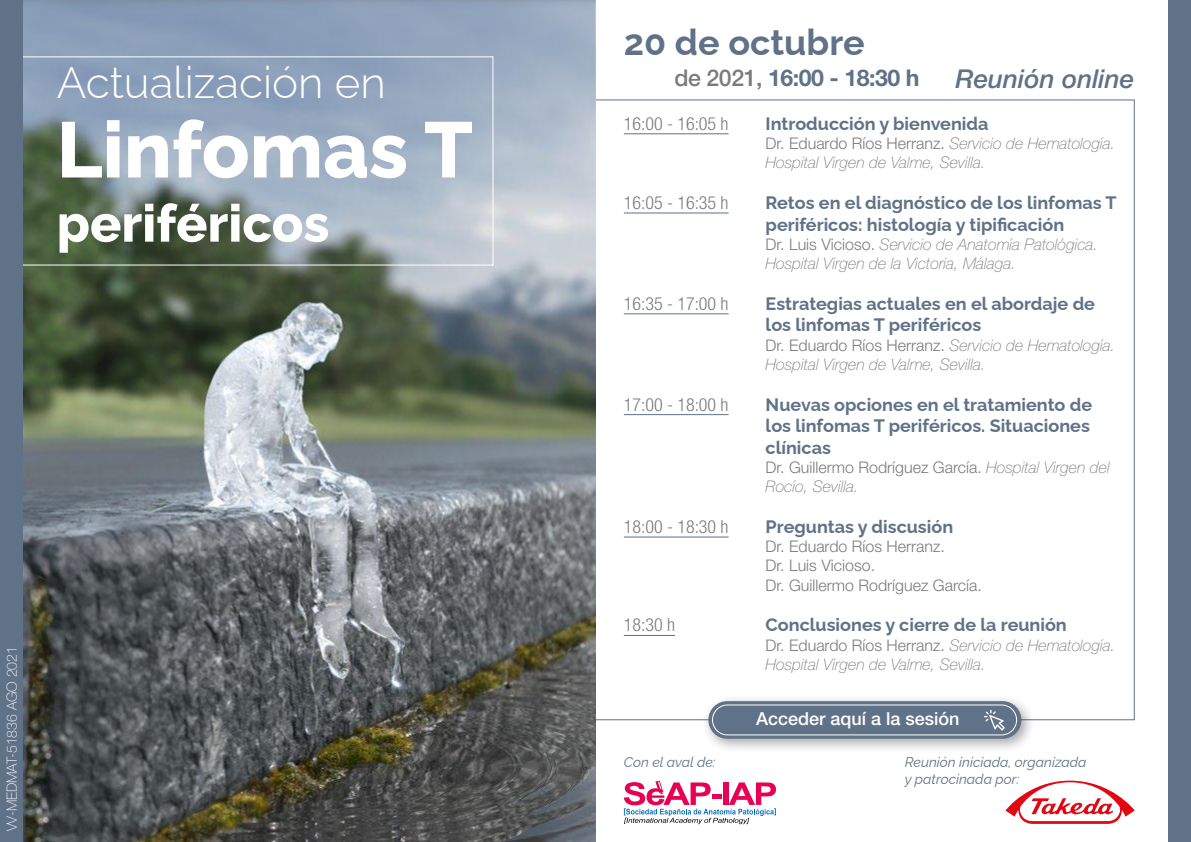
<style>
.page{position:relative;width:1191px;height:842px;background:#fff}
.page>*{position:absolute;margin:0;border:0;box-sizing:border-box;transform-origin:0 0}
.t1{font:800 78.6px "Raleway";color:#fff}
.t2{font:800 52px "Raleway";color:#fff}
.t3{font:300 44px "Raleway";color:#fff}
.t4{font:700 36px "Raleway";color:#5f7288}
.t5{font:italic 500 26px "Helvetica Neue";color:#5f7288}
.t6{font:700 23.2px "Helvetica Neue LT Std";letter-spacing:-.02em;color:#5f7288}
.t7{font:700 18px/21.6px "Raleway";color:#5f7288}
.t8{font:300 condensed 18px "Helvetica Neue LT Std";color:#7c7b7b}
.t9{font:500 18px "Helvetica Neue LT Std";color:#fff}
.t10{font:italic 100 16px/19.2px "Helvetica Neue";color:#7c7b7b}
.t11{font:300 16px/19.2px "Helvetica Neue";color:#7c7b7b}
.t12{font:italic 14px/16.8px "Raleway";color:#5f7288}
.t13{font:100 14px "Helvetica Neue";color:#fff}
.s1{font-weight:500;color:#7c7b7b}
.s2{font-weight:300;font-style:normal}
</style>
<div class="page">
<img style="left:23px;top:209px;width:572px;height:633px">
<svg style="left:23px;top:0;width:572px;height:209px;background:#99aabf"></svg>
<svg style="left:23px;top:56px;width:471px;height:211px;background:#8b9ba4"></svg>
<svg style="left:1005px;top:781px;width:129px;height:43px"></svg>
<div style="left:0;top:0;width:23px;height:842px;background:#5f7288"></div>
<div style="left:1168px;top:0;width:23px;height:842px;background:#5f7288"></div>
<hr style="left:624px;top:133px;width:104px;height:1px;background:#5f7288">
<hr style="left:624px;top:213px;width:104px;height:1px;background:#5f7288">
<hr style="left:624px;top:313px;width:104px;height:1px;background:#5f7288">
<hr style="left:624px;top:414px;width:104px;height:1px;background:#5f7288">
<hr style="left:624px;top:537px;width:104px;height:1px;background:#5f7288">
<hr style="left:624px;top:635px;width:51px;height:1px;background:#5f7288">
<div style="left:702px;top:693px;width:335px;height:60px;background:#000;opacity:.35"></div>
<div style="left:708px;top:701px;width:313px;height:38px;background:#5f7288;border-radius:19px"></div>
<div style="left:712px;top:705px;width:305px;height:30px;border:1px solid #fff;border-radius:15px"></div>
<svg style="left:984px;top:710px;width:20px;height:20px"></svg>
<svg style="left:624px;top:781px;width:152px;height:43px"></svg>
<h3 class="t3" style="left:57px;top:47px;width:331px">Actualización en</h3>
<h1 class="t1" style="left:57px;top:87px;width:418px">Linfomas T</h1>
<h2 class="t2" style="left:57px;top:182px;width:274px">periféricos</h2>
<p class="t13" style="left:4px;top:831px;width:186px;rotate:-90deg">VV-MEDMAT-51836 AGO 2021</p>
<h3 class="t4" style="left:624px;top:14px;width:242px">20 de octubre</h3>
<h3 class="t6" style="left:674px;top:63px;width:247px"><span class="s1">de 2021,</span> 16:00 - 18:30 h</h3>
<h3 class="t5" style="left:955px;top:63px;width:180px">Reunión online</h3>
<p class="t8" style="left:624px;top:113px;width:106px">16:00 - 16:05 h</p>
<p class="t7" style="left:765px;top:111px;width:224px">Introducción y bienvenida</p>
<p class="t10" style="left:765px;top:134px;width:351px"><span class="s2">Dr. Eduardo Ríos Herranz.</span> Servicio de Hematología.<br>Hospital Virgen de Valme, Sevilla.</p>
<p class="t8" style="left:624px;top:192px;width:106px">16:05 - 16:35 h</p>
<p class="t7" style="left:765px;top:190px;width:352px">Retos en el diagnóstico de los linfomas T periféricos: histología y tipificación</p>
<p class="t10" style="left:765px;top:234px;width:334px"><span class="s2">Dr. Luis Vicioso.</span> Servicio de Anatomía Patológica.<br>Hospital Virgen de la Victoria, Málaga.</p>
<p class="t8" style="left:624px;top:293px;width:106px">16:35 - 17:00 h</p>
<p class="t7" style="left:765px;top:291px;width:331px">Estrategias actuales en el abordaje de los linfomas T periféricos</p>
<p class="t10" style="left:765px;top:335px;width:351px"><span class="s2">Dr. Eduardo Ríos Herranz.</span> Servicio de Hematología.<br>Hospital Virgen de Valme, Sevilla.</p>
<p class="t8" style="left:624px;top:394px;width:106px">17:00 - 18:00 h</p>
<p class="t7" style="left:765px;top:391px;width:328px">Nuevas opciones en el tratamiento de los linfomas T periféricos. Situaciones clínicas</p>
<p class="t10" style="left:765px;top:458px;width:345px"><span class="s2">Dr. Guillermo Rodríguez García.</span> Hospital Virgen del<br>Rocío, Sevilla.</p>
<p class="t8" style="left:624px;top:516px;width:106px">18:00 - 18:30 h</p>
<p class="t7" style="left:765px;top:514px;width:189px">Preguntas y discusión</p>
<p class="t11" style="left:765px;top:537px;width:218px">Dr. Eduardo Ríos Herranz.<br>Dr. Luis Vicioso.<br>Dr. Guillermo Rodríguez García.</p>
<p class="t8" style="left:624px;top:615px;width:53px">18:30 h</p>
<p class="t7" style="left:765px;top:612px;width:303px">Conclusiones y cierre de la reunión</p>
<p class="t10" style="left:765px;top:635px;width:351px"><span class="s2">Dr. Eduardo Ríos Herranz.</span> Servicio de Hematología.<br>Hospital Virgen de Valme, Sevilla.</p>
<p class="t12" style="left:624px;top:752px;width:93px">Con el aval de:</p>
<p class="t9" style="left:756px;top:707px;width:205px">Acceder aquí a la sesión</p>
<p class="t12" style="left:905px;top:752px;width:183px">Reunión iniciada, organizada y patrocinada por:</p>
</div>
